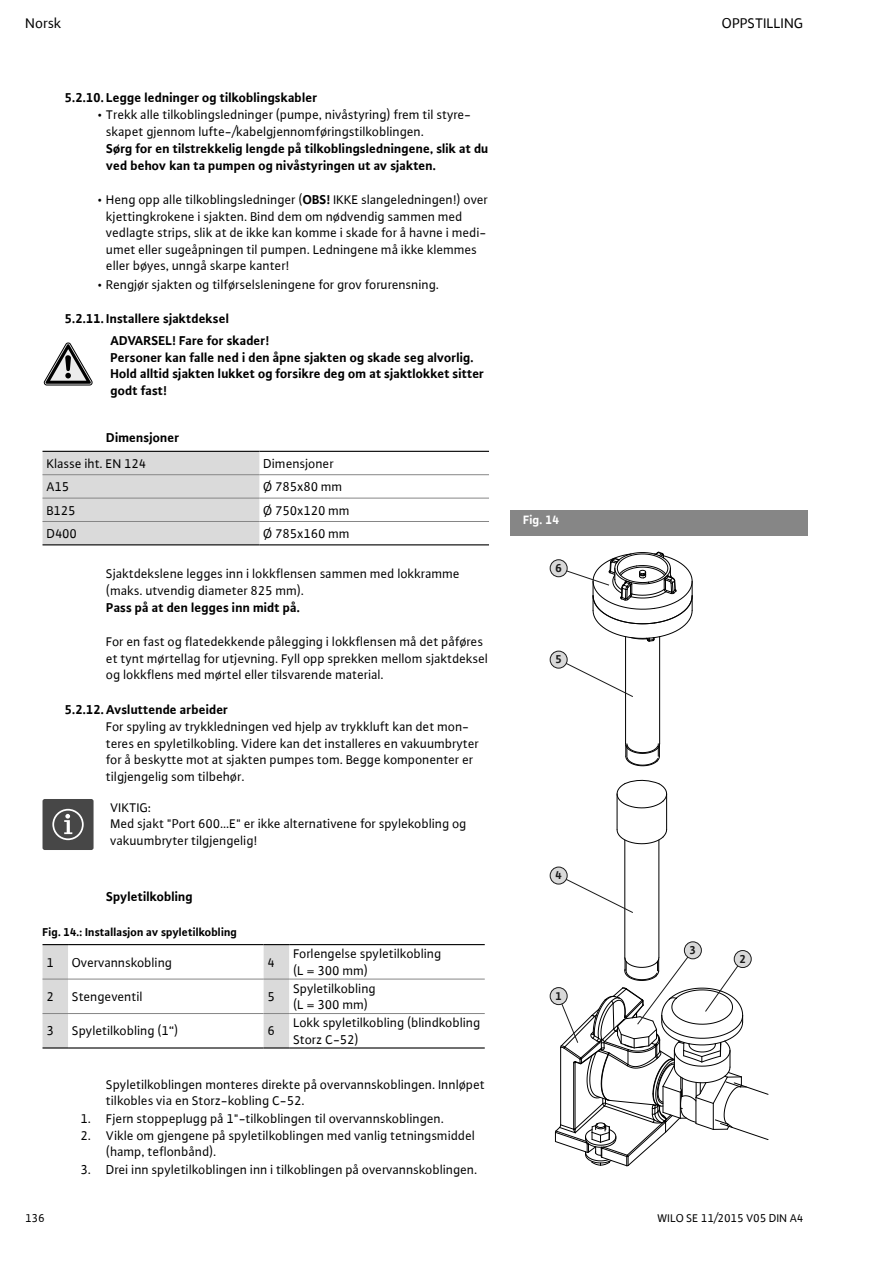
<style>
.page{position:relative;width:893px;height:1263px;background:#fff}
.page>*{position:absolute;margin:0;border:0;box-sizing:border-box;transform-origin:0 0}
.t1{font:15px "WILO Plus Global";color:#000}
.t2{font:13.5px/16.5px "WILO Plus Global";color:#000}
.t3{font:700 13.5px/16.5px "WILO Plus Global";color:#000}
.t4{font:700 12.75px "WILO Plus Global";color:#fff}
.t5{font:700 12px "WILO Plus Global";color:#000}
.t6{font:12px "WILO Plus Global";color:#000}
.t7{font:700 12px "WILO Plus FM";color:#1a1a1a}
.s1{font-weight:700}
</style>
<div class="page">
<div style="left:43px;top:452px;width:216px;height:92px;background:#dadada"></div>
<hr style="left:43px;top:474px;width:216px;height:1px;background:#868686">
<hr style="left:259px;top:474px;width:230px;height:1px;background:#868686">
<hr style="left:43px;top:498px;width:216px;height:1px;background:#868686">
<hr style="left:259px;top:498px;width:230px;height:1px;background:#868686">
<hr style="left:43px;top:521px;width:216px;height:1px;background:#868686">
<hr style="left:259px;top:521px;width:230px;height:1px;background:#868686">
<hr style="left:43px;top:451px;width:216px;height:1px;background:#000">
<hr style="left:259px;top:451px;width:230px;height:1px;background:#000">
<hr style="left:43px;top:544px;width:216px;height:1px;background:#000">
<hr style="left:259px;top:544px;width:230px;height:1px;background:#000">
<hr style="left:289px;top:944px;width:196px;height:1px;background:#000">
<hr style="left:289px;top:979px;width:196px;height:1px;background:#868686">
<hr style="left:289px;top:1013px;width:196px;height:1px;background:#868686">
<svg style="left:43px;top:944px;width:246px;height:104px"></svg>
<hr style="left:289px;top:1047px;width:196px;height:1px;background:#000">
<svg style="left:44px;top:343px;width:48px;height:42px"></svg>
<svg style="left:43px;top:799px;width:51px;height:51px;background:#595959"></svg>
<hr style="left:625px;top:637px;width:1px;height:107px;background:#000">
<hr style="left:659px;top:637px;width:1px;height:107px;background:#000">
<svg style="left:625px;top:743px;width:35px;height:23px"></svg>
<hr style="left:624px;top:840px;width:1px;height:118px;background:#000">
<hr style="left:658px;top:840px;width:1px;height:118px;background:#000">
<hr style="left:666px;top:794px;width:1px;height:36px;background:#000">
<hr style="left:617px;top:794px;width:1px;height:36px;background:#000">
<svg style="left:616px;top:829px;width:51px;height:15px"></svg>
<svg style="left:616px;top:779px;width:51px;height:30px"></svg>
<svg style="left:550px;top:987px;width:17px;height:17px"></svg>
<div style="left:550px;top:987px;width:17px;height:18px;border:1px solid #1a1a1a;border-radius:50%"></div>
<svg style="left:558px;top:874px;width:75px;height:39px"></svg>
<div style="left:550px;top:867px;width:17px;height:17px;background:#d9d9d9;border-radius:50%"></div>
<div style="left:550px;top:867px;width:17px;height:17px;border:1px solid #1a1a1a;border-radius:50%"></div>
<svg style="left:558px;top:659px;width:75px;height:39px"></svg>
<div style="left:550px;top:651px;width:17px;height:17px;background:#d9d9d9;border-radius:50%"></div>
<div style="left:550px;top:651px;width:17px;height:17px;border:1px solid #1a1a1a;border-radius:50%"></div>
<svg style="left:558px;top:551px;width:135px;height:91px"></svg>
<div style="left:550px;top:560px;width:17px;height:17px;background:#d9d9d9;border-radius:50%"></div>
<div style="left:550px;top:559px;width:17px;height:18px;border:1px solid #1a1a1a;border-radius:50%"></div>
<svg style="left:554px;top:949px;width:215px;height:218px"></svg>
<div style="left:684px;top:942px;width:17px;height:17px;background:#d9d9d9;border-radius:50%"></div>
<div style="left:684px;top:941px;width:18px;height:18px;border:1px solid #1a1a1a;border-radius:50%"></div>
<div style="left:510px;top:510px;width:298px;height:26px;background:#868686"></div>
<p class="t1" style="left:26px;top:14px;width:38px">Norsk</p>
<p class="t1" style="left:722px;top:14px;width:83px">OPPSTILLING</p>
<p class="t3" style="left:65px;top:89px;width:254px">5.2.10. Legge ledninger og tilkoblingskabler</p>
<p class="t2" style="left:106px;top:106px;width:367px;text-indent:-9px">• Trekk alle tilkoblingsledninger (pumpe, nivåstyring) frem til styre&shy;skapet gjennom lufte-/kabelgjennomføringstilkoblingen.</p>
<p class="t3" style="left:106px;top:140px;width:384px">Sørg for en tilstrekkelig lengde på tilkoblingsledningene, slik at du ved behov kan ta pumpen og nivåstyringen ut av sjakten.</p>
<p class="t2" style="left:106px;top:191px;width:383px;text-indent:-9px">• Heng opp alle tilkoblingsledninger (<span class="s1">OBS!</span> IKKE slangeledningen!) over kjettingkrokene i sjakten. Bind dem om nødvendig sammen med vedlagte strips, slik at de ikke kan komme i skade for å havne i medi&shy;umet eller sugeåpningen til pumpen. Ledningene må ikke klemmes eller bøyes, unngå skarpe kanter!</p>
<p class="t2" style="left:98px;top:276px;width:343px">• Rengjør sjakten og tilførselsleningene for grov forurensning.</p>
<p class="t3" style="left:111px;top:307px;width:160px;line-height:22.4px;text-indent:-46px">5.2.11. Installere sjaktdeksel<br>ADVARSEL! Fare for skader!</p>
<p class="t3" style="left:111px;top:349px;width:375px">Personer kan falle ned i den åpne sjakten og skade seg alvorlig.<br>Hold alltid sjakten lukket og forsikre deg om at sjaktlokket sitter godt fast!</p>
<p class="t3" style="left:106px;top:429px;width:75px">Dimensjoner</p>
<p class="t2" style="left:47px;top:455px;width:101px">Klasse iht. EN 124</p>
<p class="t2" style="left:264px;top:455px;width:72px">Dimensjoner</p>
<p class="t2" style="left:47px;top:478px;width:24px">A15</p>
<p class="t2" style="left:264px;top:478px;width:81px">Ø 785x80 mm</p>
<p class="t2" style="left:47px;top:502px;width:31px">B125</p>
<p class="t2" style="left:264px;top:502px;width:88px">Ø 750x120 mm</p>
<p class="t2" style="left:47px;top:525px;width:32px">D400</p>
<p class="t2" style="left:264px;top:525px;width:88px">Ø 785x160 mm</p>
<p class="t2" style="left:106px;top:565px;width:355px">Sjaktdekslene legges inn i lokkflensen sammen med lokkramme (maks. utvendig diameter 825 mm).</p>
<p class="t3" style="left:106px;top:599px;width:195px">Pass på at den legges inn midt på.</p>
<p class="t2" style="left:106px;top:633px;width:384px">For en fast og flatedekkende pålegging i lokkflensen må det påføres et tynt mørtellag for utjevning. Fyll opp sprekken mellom sjaktdeksel og lokkflens med mørtel eller tilsvarende material.</p>
<p class="t3" style="left:65px;top:701px;width:165px">5.2.12. Avsluttende arbeider</p>
<p class="t2" style="left:106px;top:718px;width:374px">For spyling av trykkledningen ved hjelp av trykkluft kan det mon&shy;teres en spyletilkobling. Videre kan det installeres en vakuumbryter for å beskytte mot at sjakten pumpes tom. Begge komponenter er tilgjengelig som tilbehør.</p>
<p class="t2" style="left:111px;top:799px;width:358px">VIKTIG:<br>Med sjakt "Port 600…E" er ikke alternativene for spylekobling og vakuumbryter tilgjengelig!</p>
<p class="t3" style="left:106px;top:888px;width:88px">Spyletilkobling</p>
<p class="t5" style="left:43px;top:924px;width:196px">Fig. 14.: Installasjon av spyletilkobling</p>
<p class="t2" style="left:47px;top:954px;width:9px">1</p>
<p class="t2" style="left:72px;top:954px;width:102px">Overvannskobling</p>
<p class="t2" style="left:268px;top:954px;width:9px">4</p>
<p class="t2" style="left:293px;top:945px;width:150px">Forlengelse spyletilkobling (L = 300 mm)</p>
<p class="t2" style="left:47px;top:988px;width:9px">2</p>
<p class="t2" style="left:72px;top:988px;width:72px">Stengeventil</p>
<p class="t2" style="left:268px;top:988px;width:9px">5</p>
<p class="t2" style="left:293px;top:980px;width:84px">Spyletilkobling (L = 300 mm)</p>
<p class="t2" style="left:47px;top:1022px;width:9px">3</p>
<p class="t2" style="left:72px;top:1022px;width:108px">Spyletilkobling (1“)</p>
<p class="t2" style="left:268px;top:1022px;width:9px">6</p>
<p class="t2" style="left:293px;top:1014px;width:189px">Lokk spyletilkobling (blindkobling<br>Storz C-52)</p>
<p class="t2" style="left:106px;top:1076px;width:380px">Spyletilkoblingen monteres direkte på overvannskoblingen. Innløpet tilkobles via en Storz-kobling C-52.</p>
<p class="t2" style="left:81px;top:1110px;width:365px">1. Fjern stoppeplugg på 1"-tilkoblingen til overvannskoblingen.</p>
<p class="t2" style="left:106px;top:1127px;width:370px;text-indent:-26px">2. Vikle om gjengene på spyletilkoblingen med vanlig tetningsmiddel (hamp, teflonbånd).</p>
<p class="t2" style="left:81px;top:1161px;width:398px">3. Drei inn spyletilkoblingen inn i tilkoblingen på overvannskoblingen.</p>
<p class="t4" style="left:523px;top:512px;width:38px">Fig. 14</p>
<p class="t7" style="left:555px;top:560px;width:8px">6</p>
<p class="t7" style="left:555px;top:651px;width:8px">5</p>
<p class="t7" style="left:555px;top:867px;width:8px">4</p>
<p class="t7" style="left:555px;top:988px;width:8px">1</p>
<p class="t7" style="left:690px;top:942px;width:8px">3</p>
<p class="t7" style="left:739px;top:950px;width:8px">2</p>
<p class="t6" style="left:26px;top:1211px;width:21px">136</p>
<p class="t6" style="left:657px;top:1211px;width:148px">WILO SE 11/2015 V05 DIN A4</p>
</div>
